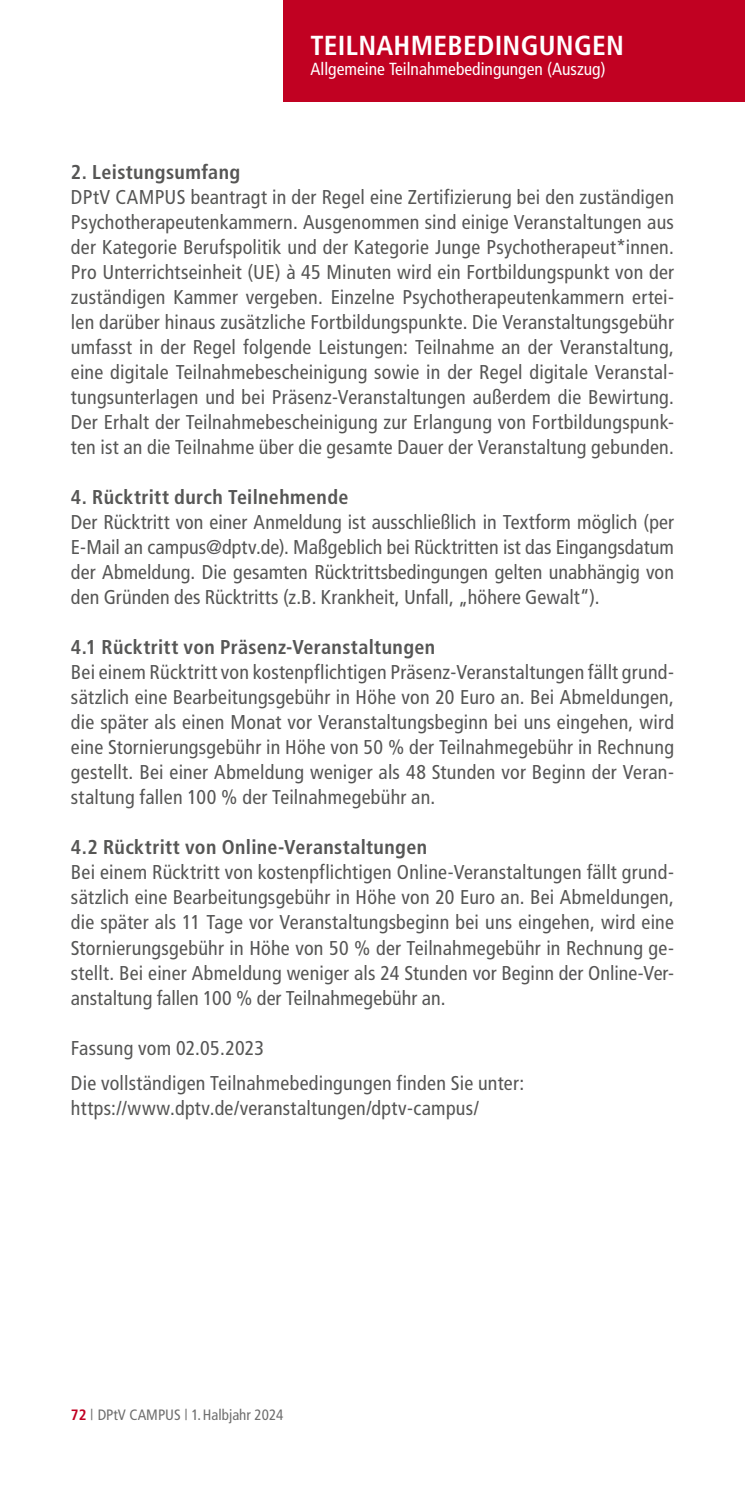
<style>
.page{position:relative;width:745px;height:1489px;background:#fff}
.page>*{position:absolute;margin:0;border:0;box-sizing:border-box;transform-origin:0 0}
.t1{font:700 condensed 27.5px "Frutiger";letter-spacing:.01em;color:#fff}
.t2{font:condensed 20px/25px "Frutiger";letter-spacing:.01em;color:#565655;text-align:justify}
.t3{font:700 condensed 20px "Frutiger";letter-spacing:.02em;color:#565655}
.t4{font:condensed 17.5px "Frutiger";color:#fff}
.t5{font:condensed 15px "Frutiger";color:#6e6e6e}
.s1{font-weight:700;color:#c10122}
.s2{font-weight:300;font-stretch:normal}
</style>
<div class="page">
<div style="left:283px;top:0;width:461px;height:102px;background:#c10122"></div>
<h1 class="t1" style="left:310px;top:29px;width:315px">TEILNAHMEBEDINGUNGEN</h1>
<p class="t4" style="left:310px;top:59px;width:296px">Allgemeine Teilnahmebedingungen (Auszug)</p>
<p class="t3" style="left:71px;top:160px;width:171px">2. Leistungsumfang</p>
<p class="t2" style="left:71px;top:185px;width:604px">DPtV CAMPUS beantragt in der Regel eine Zertifizierung bei den zuständigen Psychotherapeutenkammern. Ausgenommen sind einige Veranstaltungen aus der Kategorie Berufspolitik und der Kategorie Junge Psychotherapeut*innen.<br>Pro Unterrichtseinheit (UE) à 45 Minuten wird ein Fortbildungspunkt von der zuständigen Kammer vergeben. Einzelne Psychotherapeutenkammern ertei&shy;len darüber hinaus zusätzliche Fortbildungspunkte. Die Veranstaltungsgebühr umfasst in der Regel folgende Leistungen: Teilnahme an der Veranstaltung, eine digitale Teilnahmebescheinigung sowie in der Regel digitale Veranstal&shy;tungsunterlagen und bei Präsenz-Veranstaltungen außerdem die Bewirtung.<br>Der Erhalt der Teilnahmebescheinigung zur Erlangung von Fortbildungspunk&shy;ten ist an die Teilnahme über die gesamte Dauer der Veranstaltung gebunden.</p>
<p class="t3" style="left:71px;top:485px;width:279px">4. Rücktritt durch Teilnehmende</p>
<p class="t2" style="left:71px;top:510px;width:604px">Der Rücktritt von einer Anmeldung ist ausschließlich in Textform möglich (per E-Mail an campus@dptv.de). Maßgeblich bei Rücktritten ist das Eingangsdatum der Abmeldung. Die gesamten Rücktrittsbedingungen gelten unabhängig von den Gründen des Rücktritts (z.B. Krankheit, Unfall, „höhere Gewalt“).</p>
<p class="t3" style="left:71px;top:635px;width:365px">4.1 Rücktritt von Präsenz-Veranstaltungen</p>
<p class="t2" style="left:71px;top:660px;width:604px">Bei einem Rücktritt von kostenpflichtigen Präsenz-Veranstaltungen fällt grund&shy;sätzlich eine Bearbeitungsgebühr in Höhe von 20 Euro an. Bei Abmeldungen, die später als einen Monat vor Veranstaltungsbeginn bei uns eingehen, wird eine Stornierungsgebühr in Höhe von 50 % der Teilnahmegebühr in Rechnung gestellt. Bei einer Abmeldung weniger als 48 Stunden vor Beginn der Veran&shy;staltung fallen 100 % der Teilnahmegebühr an.</p>
<p class="t3" style="left:71px;top:835px;width:357px">4.2 Rücktritt von Online-Veranstaltungen</p>
<p class="t2" style="left:71px;top:860px;width:604px">Bei einem Rücktritt von kostenpflichtigen Online-Veranstaltungen fällt grund&shy;sätzlich eine Bearbeitungsgebühr in Höhe von 20 Euro an. Bei Abmeldungen, die später als 11 Tage vor Veranstaltungsbeginn bei uns eingehen, wird eine Stornierungsgebühr in Höhe von 50 % der Teilnahmegebühr in Rechnung ge&shy;stellt. Bei einer Abmeldung weniger als 24 Stunden vor Beginn der Online-Ver&shy;anstaltung fallen 100 % der Teilnahmegebühr an.</p>
<p class="t2" style="left:71px;top:1030px;width:454px;line-height:35px">Fassung vom 02.05.2023<br>Die vollständigen Teilnahmebedingungen finden Sie unter:</p>
<p class="t2" style="left:71px;top:1095px;width:409px">https://www.dptv.de/veranstaltungen/dptv-campus/</p>
<p class="t5" style="left:71px;top:1405px;width:214px"><span class="s1">72</span> <span class="s2">|</span> DPtV CAMPUS <span class="s2">|</span> 1. Halbjahr 2024</p>
</div>
